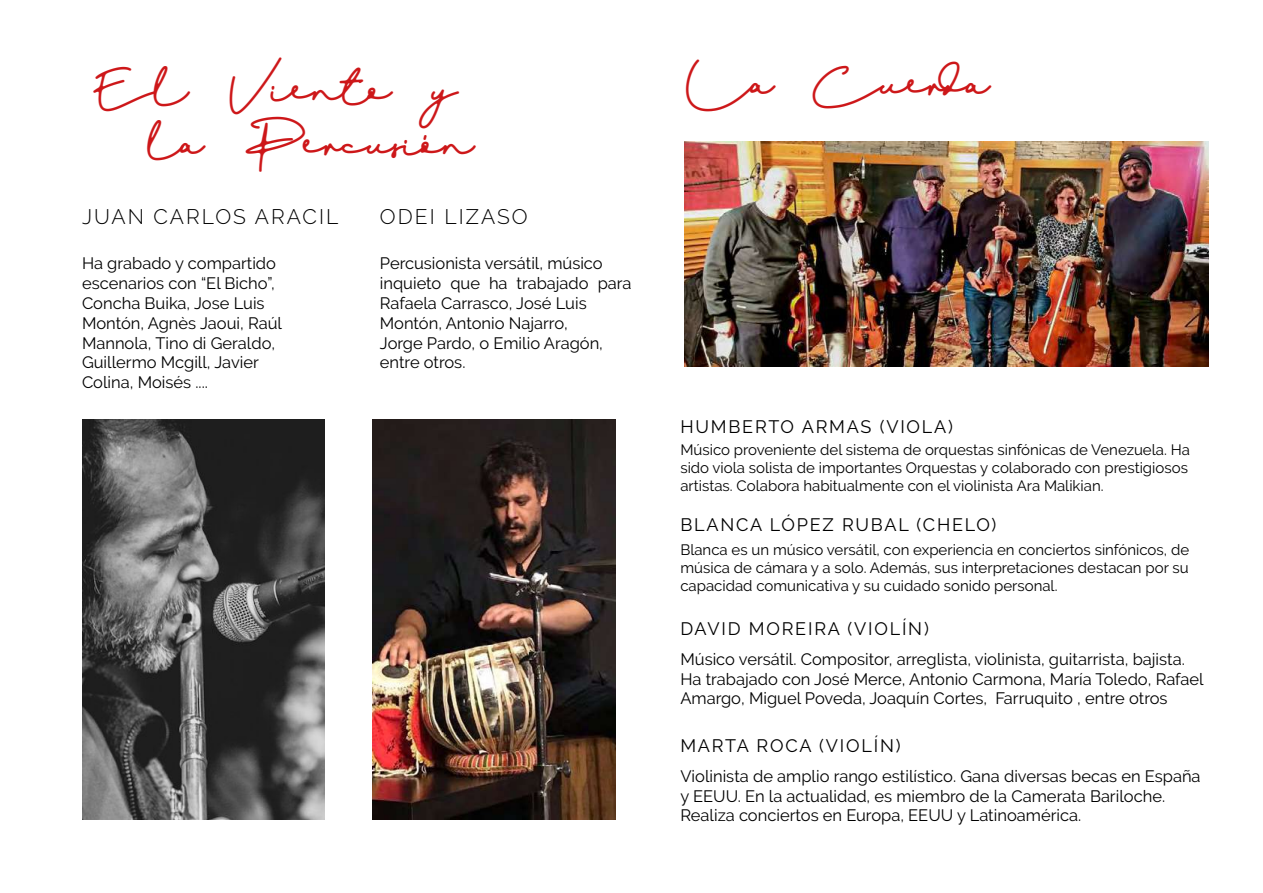
<style>
.page{position:relative;width:1263px;height:893px;background:#fff}
.page>*{position:absolute;margin:0;border:0;box-sizing:border-box;transform-origin:0 0}
.t1{font:21px "Dream Only";color:#cd1719}
.t2{font:300 21px "Raleway";letter-spacing:.1em;color:#000}
.t3{font:18px "Raleway";letter-spacing:.1em;color:#000}
.t4{font:16.5px/19.8px "Raleway";color:#000}
.t5{font:15px/18px "Raleway";color:#000}
</style>
<div class="page">
<img style="left:684px;top:141px;width:525px;height:225px">
<img style="left:82px;top:419px;width:243px;height:400px">
<img style="left:372px;top:419px;width:243px;height:400px">
<p class="t1" style="left:94px;top:80px;width:96px">El</p>
<p class="t1" style="left:230px;top:80px;width:163px">Viento</p>
<p class="t1" style="left:433px;top:80px;width:42px">y</p>
<p class="t1" style="left:148px;top:134px;width:58px">la</p>
<p class="t1" style="left:246px;top:134px;width:229px">Percusión</p>
<p class="t2" style="left:82px;top:204px;width:258px">JUAN CARLOS ARACIL</p>
<p class="t4" style="left:82px;top:254px;width:201px">Ha grabado y compartido escenarios con “El Bicho”,<br>Concha Buika, Jose Luis<br>Montón, Agnès Jaoui, Raúl<br>Mannola, Tino di Geraldo,<br>Guillermo Mcgill, Javier<br>Colina, Moisés ....</p>
<p class="t2" style="left:380px;top:204px;width:149px">ODEI LIZASO</p>
<p class="t4" style="left:380px;top:254px;width:253px">Percusionista versátil, músico inquieto que ha trabajado para<br>Rafaela Carrasco, José Luis<br>Montón, Antonio Najarro,<br>Jorge Pardo, o Emilio Aragón, entre otros.</p>
<p class="t1" style="left:686px;top:74px;width:89px">La</p>
<p class="t1" style="left:816px;top:74px;width:175px">Cuerda</p>
<p class="t3" style="left:680px;top:416px;width:274px">HUMBERTO ARMAS (VIOLA)</p>
<p class="t5" style="left:680px;top:440px;width:511px">Músico proveniente del sistema de orquestas sinfónicas de Venezuela. Ha sido viola solista de importantes Orquestas y colaborado con prestigiosos artistas. Colabora habitualmente con el violinista Ara Malikian.</p>
<p class="t3" style="left:680px;top:514px;width:317px">BLANCA LÓPEZ RUBAL (CHELO)</p>
<p class="t5" style="left:680px;top:541px;width:510px;text-align:justify">Blanca es un músico versátil, con experiencia en conciertos sinfónicos, de música de cámara y a solo. Además, sus interpretaciones destacan por su capacidad comunicativa y su cuidado sonido personal.</p>
<p class="t3" style="left:680px;top:619px;width:250px">DAVID MOREIRA (VIOLÍN)</p>
<p class="t4" style="left:680px;top:649px;width:525px">Músico versátil. Compositor, arreglista, violinista, guitarrista, bajista.<br>Ha trabajado con José Merce, Antonio Carmona, María Toledo, Rafael<br>Amargo, Miguel Poveda, Joaquín Cortes, Farruquito , entre otros</p>
<p class="t3" style="left:680px;top:735px;width:222px">MARTA ROCA (VIOLÍN)</p>
<p class="t4" style="left:680px;top:766px;width:522px">Violinista de amplio rango estilístico. Gana diversas becas en España y EEUU. En la actualidad, es miembro de la Camerata Bariloche.<br>Realiza conciertos en Europa, EEUU y Latinoamérica.</p>
</div>
